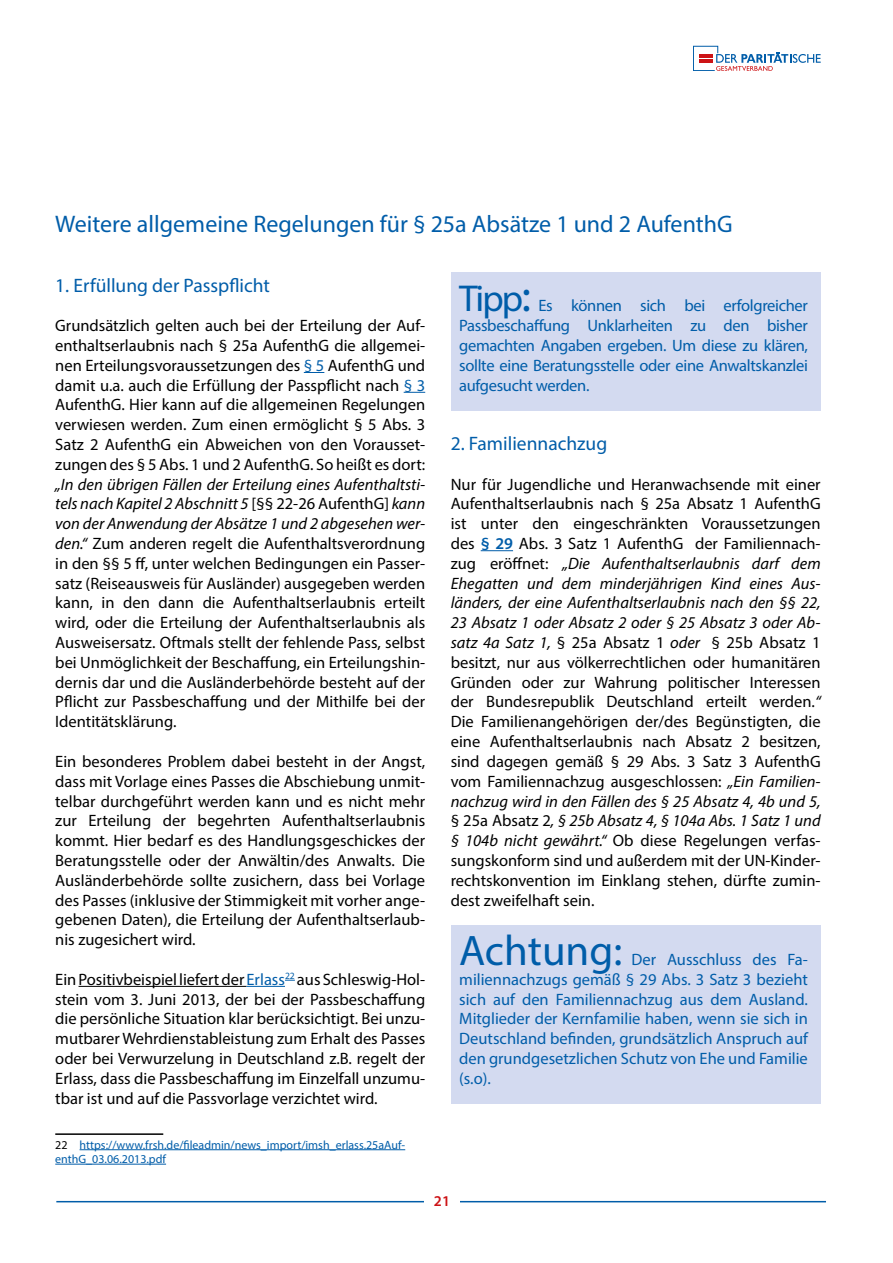
<style>
.page{position:relative;width:893px;height:1263px;background:#fff}
.page>*{position:absolute;margin:0;border:0;box-sizing:border-box;transform-origin:0 0}
.t1{font:42.9px "Myriad Pro";color:#005da9}
.t2{font:37.5px "Myriad Pro";color:#005da9}
.t3{font:24px "Myriad Pro";color:#005da9}
.t4{font:19.5px "Myriad Pro";color:#005da9}
.t5{font:16.5px/19.8px "Myriad Pro";color:#000;text-align:justify}
.t6{font:16.5px/19.8px "Myriad Pro";letter-spacing:-.015em;color:#005da9;text-align:justify}
.t7{font:600 15px "Myriad Pro";color:#cd1316}
.t8{font:12px/14.4px "Myriad Pro";color:#005da9}
.s1{color:#005da9}
.s2{font-style:italic}
.s3{color:#000}
.s4{font-size:45.9px}
.s5{font-weight:600;color:#005da9}
</style>
<div class="page">
<hr style="left:56px;top:1201px;width:770px;height:1px;background:#005da9">
<div style="left:424px;top:1194px;width:36px;height:26px;background:#fff"></div>
<svg style="left:693px;top:46px;width:128px;height:25px"></svg>
<hr style="left:481px;top:550px;width:32px;height:1px;background:#005da9">
<svg style="left:304px;top:372px;width:20px;height:1px"></svg>
<svg style="left:404px;top:392px;width:21px;height:1px"></svg>
<hr style="left:79px;top:986px;width:167px;height:1px;background:#000">
<hr style="left:246px;top:986px;width:39px;height:1px;background:#005da9">
<hr style="left:55px;top:1133px;width:108px;height:2px;background:#000">
<hr style="left:80px;top:1149px;width:325px;height:1px;background:#005da9">
<hr style="left:55px;top:1164px;width:111px;height:1px;background:#005da9">
<div style="left:451px;top:272px;width:370px;height:138px;background:#d3daf0"></div>
<div style="left:451px;top:925px;width:370px;height:178px;background:#d3daf0"></div>
<h3 class="t3" style="left:55px;top:209px;width:679px">Weitere allgemeine Regelungen für § 25a Absätze 1 und 2 AufenthG</h3>
<p class="t4" style="left:55px;top:273px;width:216px">1. Erfüllung der Passpflicht</p>
<p class="t5" style="left:55px;top:316px;width:371px">Grundsätzlich gelten auch bei der Erteilung der Auf&shy;enthaltserlaubnis nach § 25a AufenthG die allgemei&shy;nen Erteilungsvoraussetzungen des <span class="s1">§ 5</span> AufenthG und damit u.a. auch die Erfüllung der Passpflicht nach <span class="s1">§ 3<br></span>AufenthG. Hier kann auf die allgemeinen Regelungen verwiesen werden. Zum einen ermöglicht § 5 Abs. 3<br>Satz 2 AufenthG ein Abweichen von den Vorausset&shy;zungen des § 5 Abs. 1 und 2 AufenthG. So heißt es dort:</p>
<p class="t5" style="left:55px;top:474px;width:371px"><span class="s2">„In den übrigen Fällen der Erteilung eines Aufenthaltsti&shy;tels nach Kapitel 2 Abschnitt 5</span> [§§ 22-26 AufenthG] <span class="s2">kann von der Anwendung der Absätze 1 und 2 abgesehen wer&shy;den.“</span> Zum anderen regelt die Aufenthaltsverordnung in den §§ 5 ff, unter welchen Bedingungen ein Passer&shy;satz (Reiseausweis für Ausländer) ausgegeben werden kann, in den dann die Aufenthaltserlaubnis erteilt wird, oder die Erteilung der Aufenthaltserlaubnis als Ausweisersatz. Oftmals stellt der fehlende Pass, selbst bei Unmöglichkeit der Beschaffung, ein Erteilungshin&shy;dernis dar und die Ausländerbehörde besteht auf der Pflicht zur Passbeschaffung und der Mithilfe bei der Identitätsklärung.</p>
<p class="t5" style="left:55px;top:751px;width:371px">Ein besonderes Problem dabei besteht in der Angst, dass mit Vorlage eines Passes die Abschiebung unmit&shy;telbar durchgeführt werden kann und es nicht mehr zur Erteilung der begehrten Aufenthaltserlaubnis kommt. Hier bedarf es des Handlungsgeschickes der Beratungsstelle oder der Anwältin/des Anwalts. Die Ausländerbehörde sollte zusichern, dass bei Vorlage des Passes (inklusive der Stimmigkeit mit vorher ange&shy;gebenen Daten), die Erteilung der Aufenthaltserlaub&shy;nis zugesichert wird.</p>
<p class="t5" style="left:55px;top:969px;width:371px">Ein Positivbeispiel liefert der <span class="s1">Erlass</span><sup>22</sup> aus Schleswig-Hol&shy;stein vom 3. Juni 2013, der bei der Passbeschaffung die persönliche Situation klar berücksichtigt. Bei unzu&shy;mutbarer Wehrdienstableistung zum Erhalt des Passes oder bei Verwurzelung in Deutschland z.B. regelt der Erlass, dass die Passbeschaffung im Einzelfall unzumu&shy;tbar ist und auf die Passvorlage verzichtet wird.</p>
<p class="t8" style="left:55px;top:1137px;width:351px"><span class="s3">22</span> https://www.frsh.de/fileadmin/news_import/imsh_erlass.25aAuf&shy;enthG_03.06.2013.pdf</p>
<h2 class="t2" style="left:459px;top:276px;width:73px">Tipp<span class="s4">:</span></h2>
<p class="t6" style="left:459px;top:296px;width:350px;text-indent:79px">Es können sich bei erfolgreicher Passbeschaffung Unklarheiten zu den bisher gemachten Angaben ergeben. Um diese zu klären, sollte eine Beratungsstelle oder eine Anwaltskanzlei aufgesucht werden.</p>
<p class="t4" style="left:451px;top:431px;width:158px">2. Familiennachzug</p>
<p class="t5" style="left:451px;top:474px;width:371px">Nur für Jugendliche und Heranwachsende mit einer Aufenthaltserlaubnis nach § 25a Absatz 1 AufenthG ist unter den eingeschränkten Voraussetzungen des <span class="s5">§ 29</span> Abs. 3 Satz 1 AufenthG der Familiennach&shy;zug eröffnet: <span class="s2">„Die Aufenthaltserlaubnis darf dem Ehegatten und dem minderjährigen Kind eines Aus&shy;länders, der eine Aufenthaltserlaubnis nach den §§ 22, 23 Absatz 1 oder Absatz 2 oder § 25 Absatz 3 oder Ab&shy;satz 4a Satz 1,</span> § 25a Absatz 1 <span class="s2">oder</span> § 25b Absatz 1 besitzt, nur aus völkerrechtlichen oder humanitären Gründen oder zur Wahrung politischer Interessen der Bundesrepublik Deutschland erteilt werden.<span class="s2">“ </span>Die Familienangehörigen der/des Begünstigten, die eine Aufenthaltserlaubnis nach Absatz 2 besitzen, sind dagegen gemäß § 29 Abs. 3 Satz 3 AufenthG vom Familiennachzug ausgeschlossen: <span class="s2">„Ein Familien&shy;nachzug wird in den Fällen des § 25 Absatz 4, 4b und 5, </span>§ 25a Absatz 2<span class="s2">, § 25b Absatz 4, § 104a Abs. 1 Satz 1 und § 104b nicht gewährt.“</span> Ob diese Regelungen verfas&shy;sungskonform sind und außerdem mit der UN-Kinder&shy;rechtskonvention im Einklang stehen, dürfte zumin&shy;dest zweifelhaft sein.</p>
<h1 class="t1" style="left:459px;top:924px;width:165px">Achtung:</h1>
<p class="t6" style="left:459px;top:949px;width:350px;text-indent:172px">Der Ausschluss des Fa&shy;miliennachzugs gemäß § 29 Abs. 3 Satz 3 bezieht sich auf den Familiennachzug aus dem Ausland.<br>Mitglieder der Kernfamilie haben, wenn sie sich in Deutschland befinden, grundsätzlich Anspruch auf den grundgesetzlichen Schutz von Ehe und Familie (s.o).</p>
<p class="t7" style="left:434px;top:1191px;width:18px">21</p>
</div>
